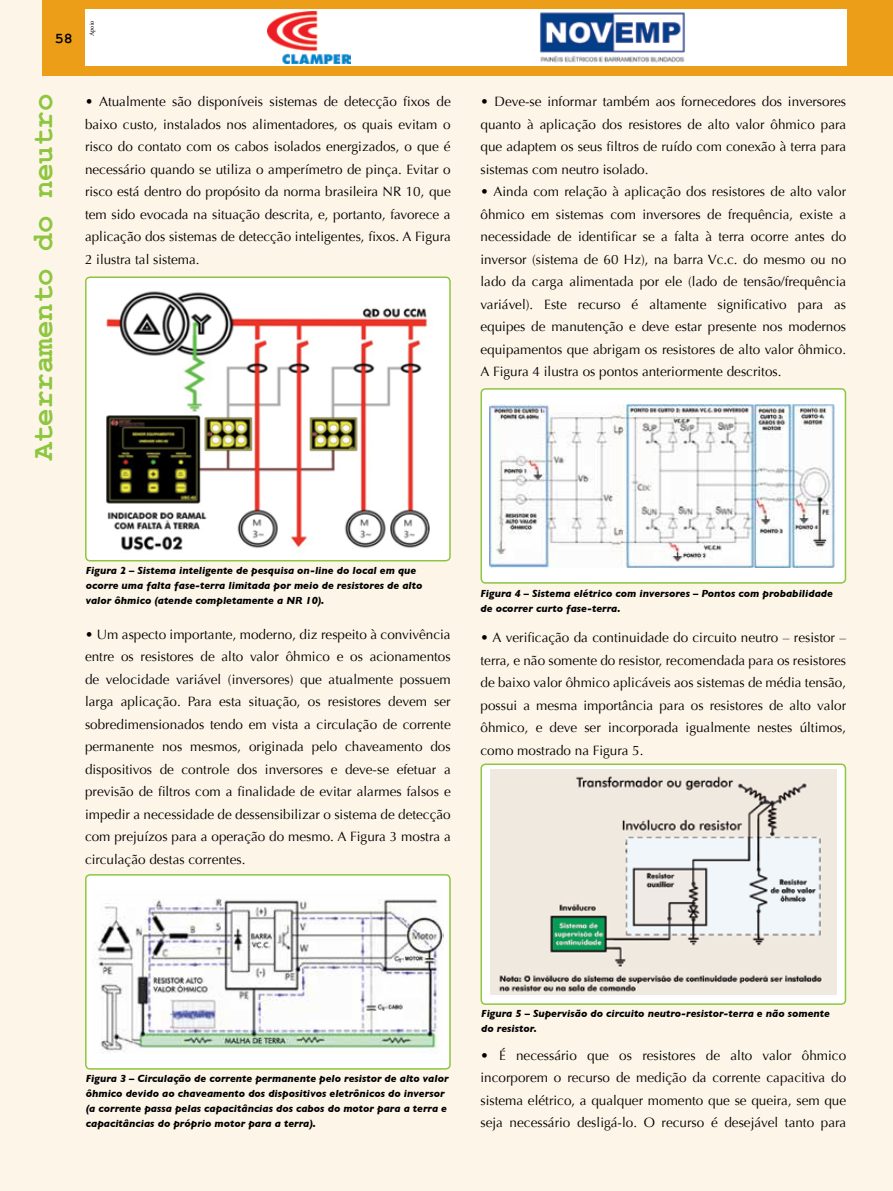
<style>
.page{position:relative;width:893px;height:1191px;background:#fdf5e8}
.page>*{position:absolute;margin:0;border:0;box-sizing:border-box;transform-origin:0 0}
.t1{font:700 30px "Courier New";color:#8dc63f}
.t2{font:700 15px "Courier New";color:#000}
.t3{font:13.5px/22.5px "Optima";color:#000;text-align:justify}
.t4{font:italic 700 10.5px/15px "Gill Sans";color:#000}
.t5{font:6.3px "Minion Pro";letter-spacing:-.005em;color:#000}
</style>
<div class="page">
<div style="left:43px;top:0;width:850px;height:76px;background:#ed9e19"></div>
<div style="left:85px;top:9px;width:761px;height:57px;background:#fff"></div>
<img style="left:268px;top:11px;width:82px;height:52px">
<img style="left:540px;top:12px;width:145px;height:51px">
<div style="left:86px;top:277px;width:364px;height:284px;background:#fff;border-radius:4px"></div>
<div style="left:85px;top:276px;width:366px;height:285px;border:2px solid #8dc63f;border-radius:4px"></div>
<div style="left:481px;top:764px;width:364px;height:240px;background:#fff;border-radius:4px"></div>
<div style="left:480px;top:763px;width:366px;height:242px;border:2px solid #8dc63f;border-radius:4px"></div>
<div style="left:86px;top:875px;width:364px;height:194px;background:#fff;border-radius:4px"></div>
<div style="left:85px;top:874px;width:366px;height:195px;border:2px solid #8dc63f;border-radius:4px"></div>
<div style="left:481px;top:389px;width:364px;height:194px;background:#fff;border-radius:4px"></div>
<div style="left:480px;top:388px;width:366px;height:195px;border:2px solid #8dc63f;border-radius:4px"></div>
<img style="left:106px;top:291px;width:324px;height:260px">
<img style="left:95px;top:898px;width:348px;height:155px">
<img style="left:489px;top:404px;width:346px;height:163px">
<img style="left:490px;top:770px;width:346px;height:224px">
<p class="t2" style="left:55px;top:29px;width:19px">58</p>
<p class="t5" style="left:88px;top:36px;width:17px;rotate:-90deg">Apoio</p>
<h1 class="t1" style="left:24px;top:460px;width:368px;rotate:-90deg">Aterramento do neutro</h1>
<p class="t3" style="left:85px;top:90px;width:367px">• Atualmente são disponíveis sistemas de detecção fixos de baixo custo, instalados nos alimentadores, os quais evitam o risco do contato com os cabos isolados energizados, o que é necessário quando se utiliza o amperímetro de pinça. Evitar o risco está dentro do propósito da norma brasileira NR 10, que tem sido evocada na situação descrita, e, portanto, favorece a aplicação dos sistemas de detecção inteligentes, fixos. A Figura 2 ilustra tal sistema.</p>
<p class="t3" style="left:480px;top:90px;width:367px">• Deve-se informar também aos fornecedores dos inversores quanto à aplicação dos resistores de alto valor ôhmico para que adaptem os seus filtros de ruído com conexão à terra para sistemas com neutro isolado.</p>
<p class="t3" style="left:480px;top:180px;width:367px">• Ainda com relação à aplicação dos resistores de alto valor ôhmico em sistemas com inversores de frequência, existe a necessidade de identificar se a falta à terra ocorre antes do inversor (sistema de 60 Hz), na barra Vc.c. do mesmo ou no lado da carga alimentada por ele (lado de tensão/frequência variável). Este recurso é altamente significativo para as equipes de manutenção e deve estar presente nos modernos equipamentos que abrigam os resistores de alto valor ôhmico.<br>A Figura 4 ilustra os pontos anteriormente descritos.</p>
<p class="t4" style="left:86px;top:563px;width:338px">Figura 2 – Sistema inteligente de pesquisa on-line do local em que ocorre uma falta fase-terra limitada por meio de resistores de alto valor ôhmico (atende completamente a NR 10).</p>
<p class="t4" style="left:480px;top:586px;width:354px">Figura 4 – Sistema elétrico com inversores – Pontos com probabilidade de ocorrer curto fase-terra.</p>
<p class="t3" style="left:85px;top:623px;width:367px">• Um aspecto importante, moderno, diz respeito à convivência entre os resistores de alto valor ôhmico e os acionamentos de velocidade variável (inversores) que atualmente possuem larga aplicação. Para esta situação, os resistores devem ser sobredimensionados tendo em vista a circulação de corrente permanente nos mesmos, originada pelo chaveamento dos dispositivos de controle dos inversores e deve-se efetuar a previsão de filtros com a finalidade de evitar alarmes falsos e impedir a necessidade de dessensibilizar o sistema de detecção com prejuízos para a operação do mesmo. A Figura 3 mostra a circulação destas correntes.</p>
<p class="t3" style="left:480px;top:626px;width:367px">• A verificação da continuidade do circuito neutro – resistor – terra, e não somente do resistor, recomendada para os resistores de baixo valor ôhmico aplicáveis aos sistemas de média tensão, possui a mesma importância para os resistores de alto valor ôhmico, e deve ser incorporada igualmente nestes últimos, como mostrado na Figura 5.</p>
<p class="t4" style="left:86px;top:1071px;width:364px">Figura 3 – Circulação de corrente permanente pelo resistor de alto valor ôhmico devido ao chaveamento dos dispositivos eletrônicos do inversor (a corrente passa pelas capacitâncias dos cabos do motor para a terra e capacitâncias do próprio motor para a terra).</p>
<p class="t4" style="left:481px;top:1006px;width:350px">Figura 5 – Supervisão do circuito neutro-resistor-terra e não somente do resistor.</p>
<p class="t3" style="left:480px;top:1044px;width:367px">• É necessário que os resistores de alto valor ôhmico incorporem o recurso de medição da corrente capacitiva do sistema elétrico, a qualquer momento que se queira, sem que seja necessário desligá-lo. O recurso é desejável tanto para</p>
</div>
